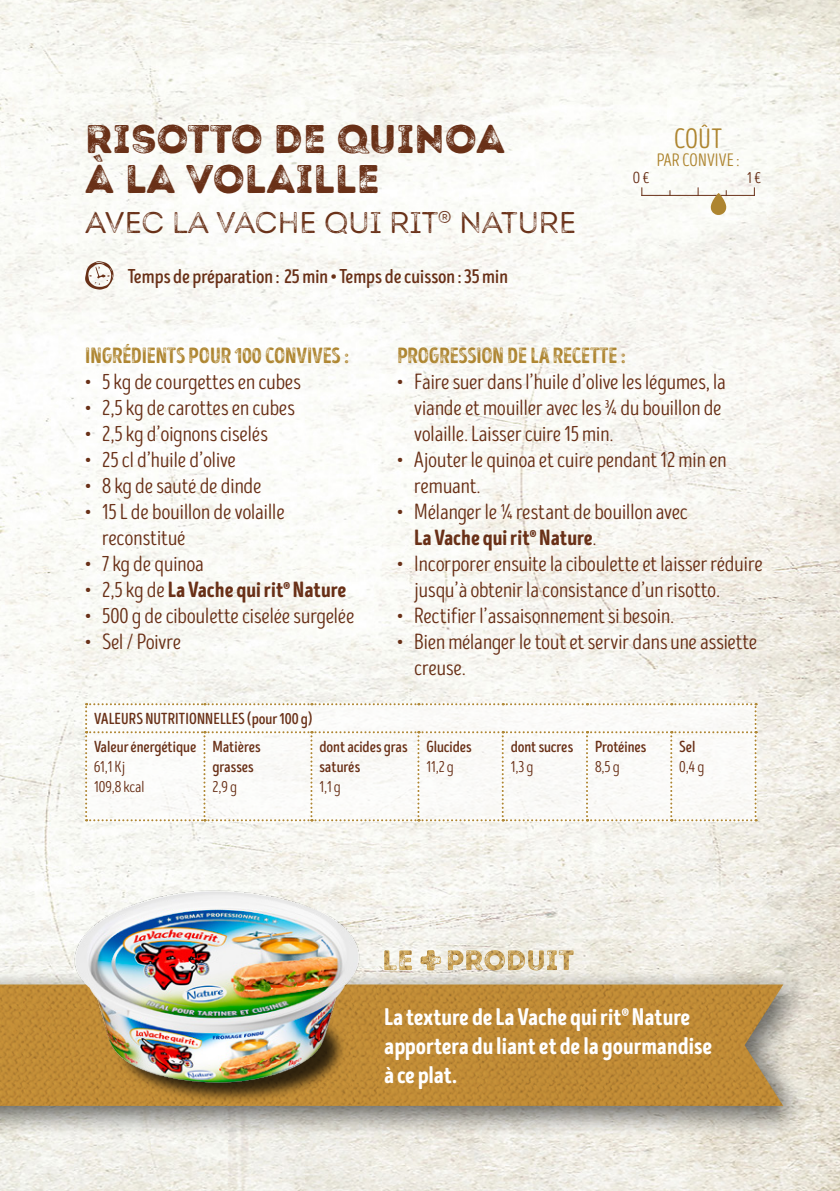
<style>
.page{position:relative;width:840px;height:1191px;background:#fff}
.page>*{position:absolute;margin:0;border:0;box-sizing:border-box;transform-origin:0 0}
.t1{font:40px/40px "Intro Rust G Base";color:#693017}
.t2{font:30px "Intro Rust Book Base G";color:#693017}
.t3{font:28px "Intro Head R Base";color:#ae8530}
.t4{font:24px/28.8px "Intro Head H Base";color:#fff}
.t5{font:22px/26px "Intro Head R Base";color:#693017}
.t6{font:22px "Intro Head H G Base";letter-spacing:-.005em;color:#ae8530}
.t7{font:22px "Intro Head H Base";color:#693017}
.t8{font:20px "Intro Head B Base";color:#693017}
.t9{font:18px "Intro Head R Base";letter-spacing:.005em;color:#ae8530}
.t10{font:16px/20px "Intro Head B Base";color:#693017}
.t11{font:16px/20px "Intro Head R Base";color:#693017}
.s1{font-family:"Intro Head R Base"}
</style>
<div class="page">
<img style="left:0;top:0;width:839px;height:1191px">
<div style="left:0;top:968px;width:811px;height:170px;background:#000;opacity:.4"></div>
<svg style="left:0;top:984px;width:782px;height:122px;background:#bd8a39"></svg>
<svg style="left:85px;top:261px;width:28px;height:29px"></svg>
<div style="left:115px;top:994px;width:232px;height:109px;background:#000;opacity:.75"></div>
<img style="left:64px;top:886px;width:308px;height:201px">
<svg style="left:384px;top:950px;width:189px;height:20px;background:#dac7a1"></svg>
<img style="left:420px;top:950px;width:20px;height:20px">
<hr style="left:641px;top:195px;width:113px;height:1px;background:#693017">
<svg style="left:710px;top:190px;width:16px;height:25px"></svg>
<svg style="left:85px;top:703px;width:671px;height:118px"></svg>
<h1 class="t1" style="left:85px;top:119px;width:421px">RISOTTO DE QUINOA<br>À LA VOLAILLE</h1>
<h2 class="t2" style="left:85px;top:204px;width:492px">AVEC LA VACHE QUI RIT<sup>®</sup> NATURE</h2>
<p class="t8" style="left:128px;top:265px;width:381px">Temps de préparation : 25 min • Temps de cuisson : 35 min</p>
<p class="t3" style="left:673px;top:123px;width:50px">COÛT</p>
<p class="t9" style="left:656px;top:150px;width:84px">PAR CONVIVE :</p>
<p class="t11" style="left:632px;top:168px;width:19px">O €</p>
<p class="t11" style="left:746px;top:168px;width:16px">1 €</p>
<p class="t6" style="left:85px;top:342px;width:265px">INGRÉDIENTS POUR 100 CONVIVES :</p>
<p class="t5" style="left:85px;top:369px;width:217px">• 5 kg de courgettes en cubes</p>
<p class="t5" style="left:85px;top:395px;width:211px">• 2,5 kg de carottes en cubes</p>
<p class="t5" style="left:85px;top:421px;width:184px">• 2,5 kg d’oignons ciselés</p>
<p class="t5" style="left:85px;top:447px;width:152px">• 25 cl d’huile d’olive</p>
<p class="t5" style="left:85px;top:473px;width:178px">• 8 kg de sauté de dinde</p>
<p class="t5" style="left:102px;top:499px;width:184px;text-indent:-17px">• 15 L de bouillon de volaille reconstitué</p>
<p class="t5" style="left:85px;top:551px;width:120px">• 7 kg de quinoa</p>
<p class="t7" style="left:85px;top:576px;width:263px"><span class="s1">• 2,5 kg de</span> La Vache qui rit<sup>®</sup> Nature</p>
<p class="t5" style="left:85px;top:603px;width:271px">• 500 g de ciboulette ciselée surgelée</p>
<p class="t5" style="left:85px;top:629px;width:98px">• Sel / Poivre</p>
<p class="t6" style="left:397px;top:342px;width:229px">PROGRESSION DE LA RECETTE :</p>
<p class="t5" style="left:414px;top:369px;width:313px;text-indent:-17px">• Faire suer dans l’huile d’olive les légumes, la viande et mouiller avec les ¾ du bouillon de volaille. Laisser cuire 15 min.</p>
<p class="t5" style="left:414px;top:447px;width:313px;text-indent:-17px">• Ajouter le quinoa et cuire pendant 12 min en remuant.</p>
<p class="t5" style="left:397px;top:499px;width:292px">• Mélanger le ¼ restant de bouillon avec</p>
<p class="t7" style="left:414px;top:524px;width:183px">La Vache qui rit<sup>®</sup> Nature<span class="s1">.</span></p>
<p class="t5" style="left:414px;top:551px;width:350px;text-indent:-17px">• Incorporer ensuite la ciboulette et laisser réduire jusqu’à obtenir la consistance d’un risotto.</p>
<p class="t5" style="left:397px;top:603px;width:278px">• Rectifier l’assaisonnement si besoin.</p>
<p class="t5" style="left:414px;top:629px;width:344px;text-indent:-17px">• Bien mélanger le tout et servir dans une assiette creuse.</p>
<p class="t10" style="left:94px;top:705px;width:220px;line-height:28px">VALEURS NUTRITIONNELLES (pour 100 g)<br>Valeur énergétique</p>
<p class="t11" style="left:94px;top:757px;width:52px">61,1 Kj<br>109,8 kcal</p>
<p class="t10" style="left:212px;top:737px;width:50px">Matières grasses</p>
<p class="t11" style="left:212px;top:777px;width:26px">2,9 g</p>
<p class="t10" style="left:319px;top:737px;width:90px">dont acides gras saturés</p>
<p class="t11" style="left:319px;top:777px;width:23px">1,1 g</p>
<p class="t10" style="left:426px;top:737px;width:47px">Glucides</p>
<p class="t11" style="left:426px;top:757px;width:29px">11,2 g</p>
<p class="t10" style="left:510px;top:737px;width:64px">dont sucres</p>
<p class="t11" style="left:510px;top:757px;width:24px">1,3 g</p>
<p class="t10" style="left:594px;top:737px;width:53px">Protéines</p>
<p class="t11" style="left:594px;top:757px;width:26px">8,5 g</p>
<p class="t10" style="left:679px;top:737px;width:18px">Sel</p>
<p class="t11" style="left:679px;top:757px;width:27px">0,4 g</p>
<p class="t4" style="left:384px;top:1003px;width:329px">La texture de La Vache qui rit<sup>®</sup> Nature apportera du liant et de la gourmandise à ce plat.</p>
</div>
